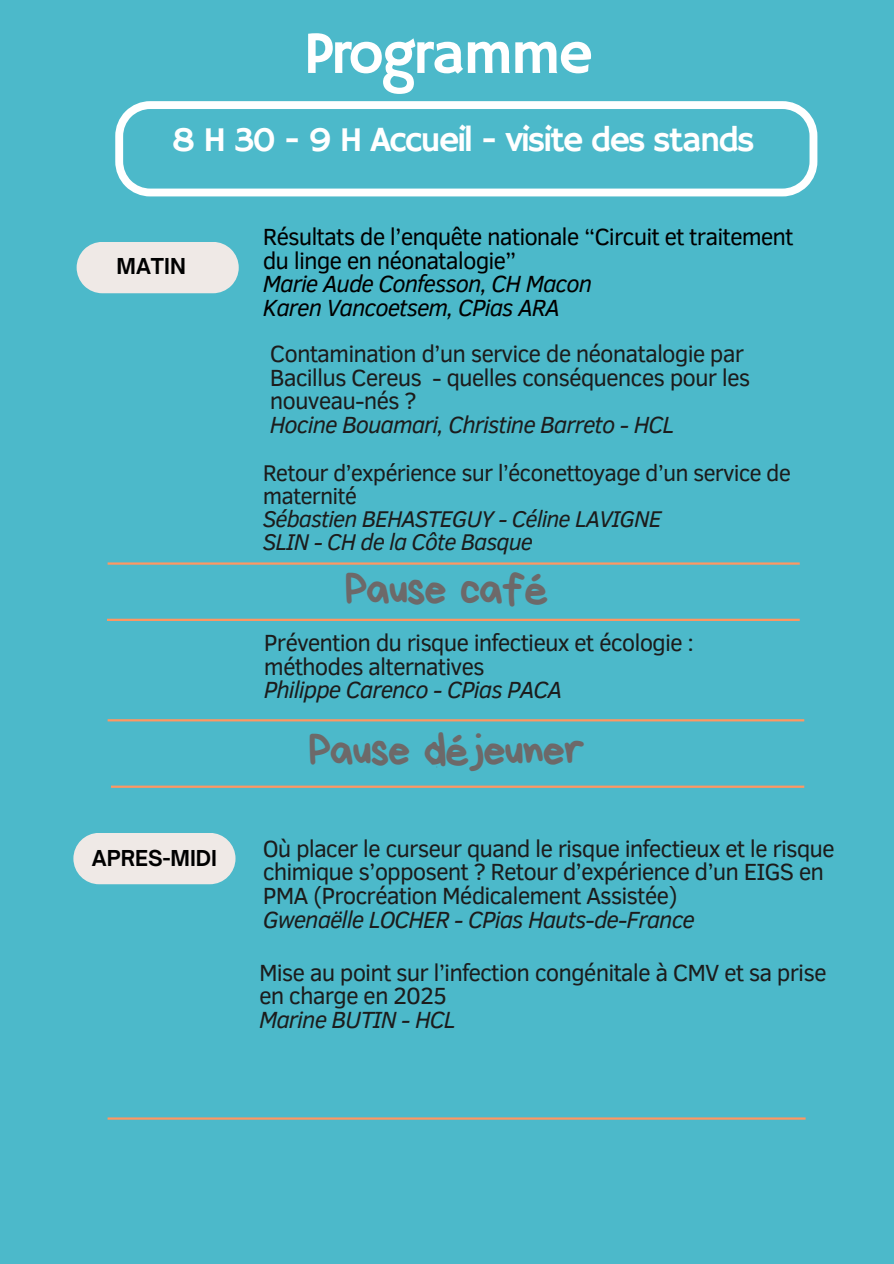
<style>
.page{position:relative;width:894px;height:1264px;background:#fff}
.page>*{position:absolute;margin:0;border:0;box-sizing:border-box;transform-origin:0 0}
.t1{font:60px "Hammersmith One";letter-spacing:-.045em;color:#fff}
.t2{font:45px "Bryndan Write";letter-spacing:-.04em;color:#6d6969}
.t3{font:35.4px "Hammersmith One";letter-spacing:-.06em;color:#fff}
.t4{font:24px/23.7px "Clear Sans";letter-spacing:-.04em;color:#1c1c1c}
.t5{font:24px/23.7px "Clear Sans";letter-spacing:-.04em;color:#000}
.t6{font:23.4px/23px "Clear Sans";letter-spacing:-.04em;color:#1c1c1c}
.t7{font:700 21px "Open Sauce One";color:#000}
.s1{font-style:italic}
</style>
<div class="page">
<div style="left:0;top:0;width:893px;height:1263px;background:#4cb9ca"></div>
<hr style="left:108px;top:562px;width:691px;height:2px;background:#ff9762">
<hr style="left:111px;top:785px;width:693px;height:2px;background:#ff9762">
<hr style="left:108px;top:1117px;width:697px;height:2px;background:#ff9762">
<svg style="left:77px;top:242px;width:162px;height:51px;background:#e4e5e4"></svg>
<svg style="left:115px;top:101px;width:702px;height:95px"></svg>
<div style="left:73px;top:832px;width:162px;height:52px;background:#efe9e6;border-radius:26px"></div>
<hr style="left:107px;top:618px;width:692px;height:3px;background:#ff9762">
<hr style="left:108px;top:719px;width:696px;height:2px;background:#ff9762">
<h4 class="t1" style="left:303px;top:19px;width:291px">Programme</h4>
<h4 class="t3" style="left:172px;top:119px;width:584px">8 H 30 - 9 H Accueil - visite des stands</h4>
<h1 class="t7" style="left:116px;top:253px;width:71px">MATIN</h1>
<h3 class="t5" style="left:263px;top:223px;width:532px">Résultats de l’enquête nationale “Circuit et traitement du linge en néonatalogie”<br><span class="s1">Marie Aude Confesson, CH Macon<br>Karen Vancoetsem, CPias ARA</span></h3>
<p class="t4" style="left:270px;top:340px;width:482px">Contamination d’un service de néonatalogie par Bacillus Cereus - quelles conséquences pour les nouveau-nés ?<br><span class="s1">Hocine Bouamari, Christine Barreto - HCL</span></p>
<p class="t6" style="left:263px;top:460px;width:529px">Retour d’expérience sur l’éconettoyage d’un service de maternité<br><span class="s1">Sébastien BEHASTEGUY - Céline LAVIGNE<br>SLIN - CH de la Côte Basque</span></p>
<p class="t2" style="left:344px;top:567px;width:205px">Pause café</p>
<h4 class="t4" style="left:264px;top:629px;width:431px">Prévention du risque infectieux et écologie : méthodes alternatives<br><span class="s1">Philippe Carenco - CPias PACA</span></h4>
<h2 class="t2" style="left:308px;top:728px;width:278px">Pause déjeuner</h2>
<h2 class="t7" style="left:92px;top:844px;width:127px">APRES-MIDI</h2>
<p class="t4" style="left:263px;top:835px;width:573px">Où placer le curseur quand le risque infectieux et le risque chimique s’opposent ? Retour d’expérience d’un EIGS en PMA (Procréation Médicalement Assistée)<br><span class="s1">Gwenaëlle LOCHER - CPias Hauts-de-France</span></p>
<h4 class="t4" style="left:259px;top:959px;width:569px">Mise au point sur l’infection congénitale à CMV et sa prise en charge en 2025<br><span class="s1">Marine BUTIN - HCL</span></h4>
</div>
